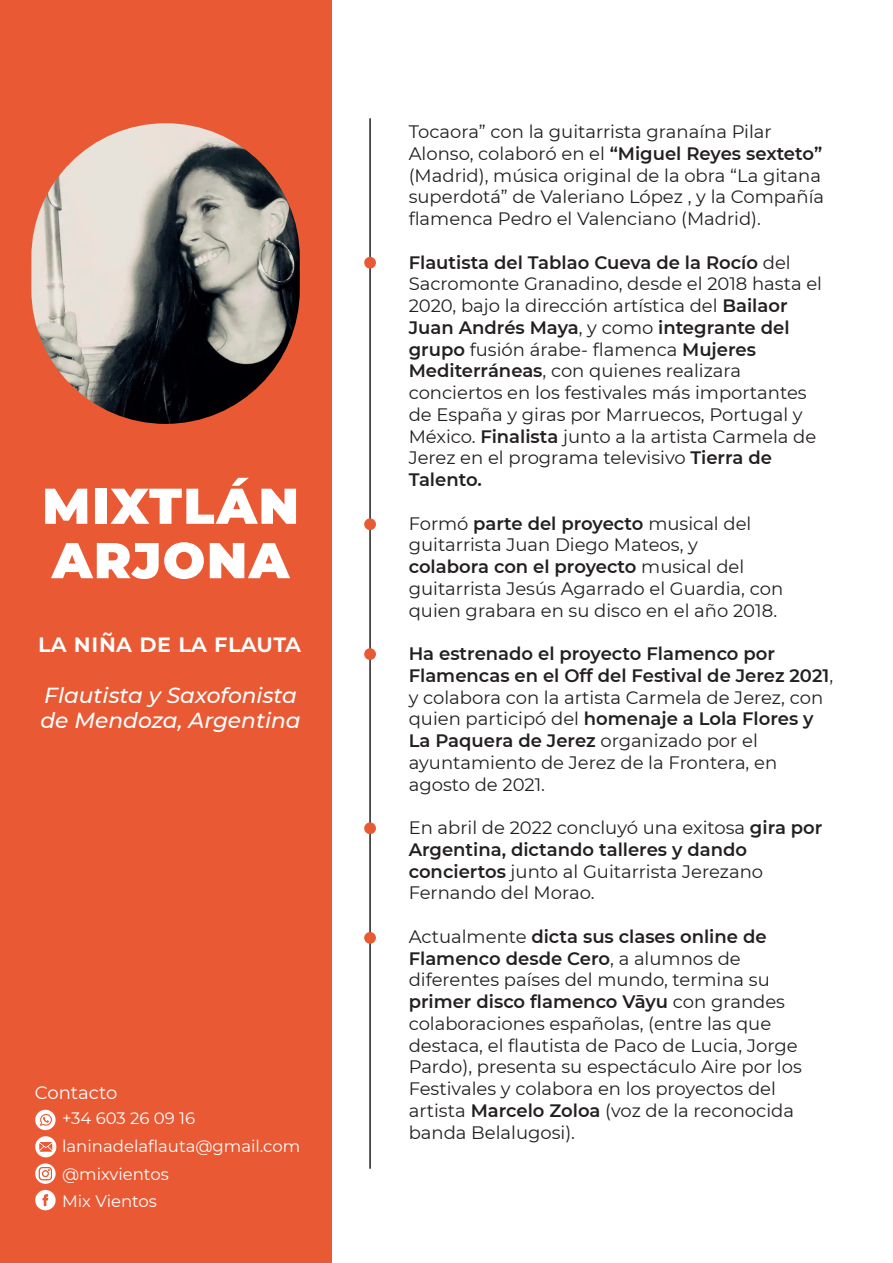
<style>
.page{position:relative;width:893px;height:1263px;background:#fff}
.page>*{position:absolute;margin:0;border:0;box-sizing:border-box;transform-origin:0 0}
.t1{font:900 50.25px/54.4px "Montserrat";letter-spacing:.03em;color:#fff}
.t2{font:600 25.05px "Montserrat";color:#fff}
.t3{font:italic 500 21.75px/25.5px "Montserrat";color:#fff}
.t4{font:18px/21.8px "Montserrat";color:#231f20}
.t5{font:18px "Montserrat";color:#fff}
.t6{font:16.5px/27.8px "Montserrat";color:#fff}
.s1{font-weight:600}
</style>
<div class="page">
<hr style="left:369px;top:119px;width:2px;height:1049px;background:#231f20">
<div style="left:0;top:0;width:331px;height:1263px;background:#e95934"></div>
<img style="left:31px;top:123px;width:269px;height:301px;border-radius:134px">
<div style="left:364px;top:257px;width:12px;height:12px;background:#e95934;border-radius:50%"></div>
<div style="left:364px;top:518px;width:12px;height:12px;background:#e95934;border-radius:50%"></div>
<div style="left:364px;top:648px;width:12px;height:12px;background:#e95934;border-radius:50%"></div>
<div style="left:364px;top:822px;width:12px;height:12px;background:#e95934;border-radius:50%"></div>
<div style="left:364px;top:932px;width:12px;height:12px;background:#e95934;border-radius:50%"></div>
<svg style="left:35px;top:1190px;width:21px;height:20px"></svg>
<svg style="left:35px;top:1110px;width:21px;height:20px"></svg>
<svg style="left:35px;top:1163px;width:21px;height:21px"></svg>
<svg style="left:35px;top:1136px;width:21px;height:21px"></svg>
<h1 class="t1" style="left:42px;top:476px;width:258px">MIXTLÁN<br>ARJONA</h1>
<h2 class="t2" style="left:38px;top:625px;width:265px">LA NIÑA DE LA FLAUTA</h2>
<p class="t3" style="left:40px;top:681px;width:262px">Flautista y Saxofonista de Mendoza, Argentina</p>
<p class="t5" style="left:35px;top:1080px;width:84px">Contacto</p>
<p class="t6" style="left:62px;top:1104px;width:240px">+34 603 26 09 16 laninadelaflauta@gmail.com @mixvientos<br>Mix Vientos</p>
<p class="t4" style="left:409px;top:120px;width:417px">Tocaora” con la guitarrista granaína Pilar Alonso, colaboró en el <span class="s1">“Miguel Reyes sexteto” </span>(Madrid), música original de la obra “La gitana superdotá” de Valeriano López , y la Compañía flamenca Pedro el Valenciano (Madrid).</p>
<p class="t4" style="left:409px;top:251px;width:415px"><span class="s1">Flautista del Tablao Cueva de la Rocío</span> del Sacromonte Granadino, desde el 2018 hasta el 2020, bajo la dirección artística del <span class="s1">Bailaor Juan Andrés Maya</span>, y como <span class="s1">integrante del grupo</span> fusión árabe- flamenca <span class="s1">Mujeres Mediterráneas</span>, con quienes realizara conciertos en los festivales más importantes de España y giras por Marruecos, Portugal y México. <span class="s1">Finalista</span> junto a la artista Carmela de Jerez en el programa televisivo <span class="s1">Tierra de Talento.</span></p>
<p class="t4" style="left:409px;top:512px;width:376px">Formó <span class="s1">parte del proyecto</span> musical del guitarrista Juan Diego Mateos, y<br><span class="s1">colabora con el proyecto</span> musical del guitarrista Jesús Agarrado el Guardia, con quien grabara en su disco en el año 2018.</p>
<p class="t4" style="left:409px;top:642px;width:426px"><span class="s1">Ha estrenado el proyecto Flamenco por Flamencas en el Off del Festival de Jerez 2021</span>, y colabora con la artista Carmela de Jerez, con quien participó del <span class="s1">homenaje a Lola Flores y La Paquera de Jerez</span> organizado por el ayuntamiento de Jerez de la Frontera, en agosto de 2021.</p>
<p class="t4" style="left:409px;top:816px;width:415px">En abril de 2022 concluyó una exitosa <span class="s1">gira por Argentina, dictando talleres y dando conciertos</span> junto al Guitarrista Jerezano Fernando del Morao.</p>
<p class="t4" style="left:409px;top:925px;width:395px">Actualmente <span class="s1">dicta sus clases online de Flamenco desde Cero</span>, a alumnos de diferentes países del mundo, termina su <span class="s1">primer disco flamenco Vāyu</span> con grandes colaboraciones españolas, (entre las que destaca, el flautista de Paco de Lucia, Jorge Pardo), presenta su espectáculo Aire por los Festivales y colabora en los proyectos del artista <span class="s1">Marcelo Zoloa</span> (voz de la reconocida banda Belalugosi).</p>
</div>
